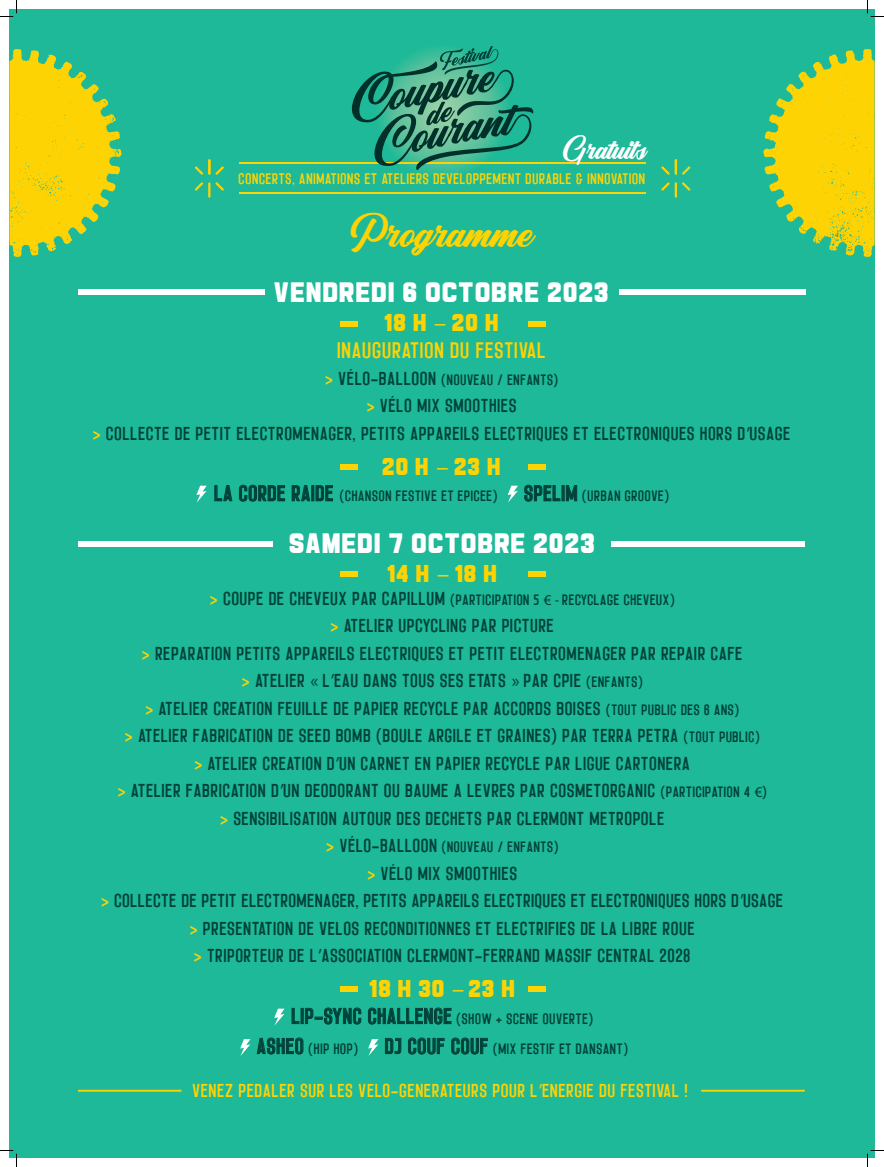
<style>
.page{position:relative;width:884px;height:1167px;background:#fff}
.page>*{position:absolute;margin:0;border:0;box-sizing:border-box;transform-origin:0 0}
.t1{font:34.3px "Carlson";color:#fed304}
.t2{font:28.1px "Carlson Sans";color:#fff}
.t3{font:24.35px "Carlson Sans";color:#fed304}
.t4{font:24px "Carlson";color:#fff;scale:.95 1}
.t5{font:condensed 22.5px "Carlson Sans";color:#fed304}
.t6{font:condensed 18.75px/27.5px "Carlson Sans";color:#004239;text-align:center}
.t7{font:condensed 18.75px "Carlson Sans";color:#fed304}
.t8{font:condensed 15.3px "Carlson Sans";color:#fed304}
.t9{font:condensed 15px/30px "Carlson Sans";color:#004239;text-align:center}
.s1{font-family:"Myriad Pro"}
.s2{font-size:18.75px;color:#fed304}
.s3{font-size:18.75px}
.s4{color:#fed304}
.s5{font-family:"Myriad Pro";font-stretch:normal}
.s6{font-size:21.75px}
.s7{font-size:15px}
.s8{font-family:"Myriad Pro";font-stretch:normal;font-size:15px}
</style>
<div class="page">
<div style="left:9px;top:9px;width:865px;height:1148px;background:#1db998"></div>
<svg style="left:9px;top:49px;width:113px;height:208px"></svg>
<svg style="left:763px;top:49px;width:111px;height:208px"></svg>
<hr style="left:78px;top:1090px;width:103px;height:2px;background:#fed304">
<hr style="left:701px;top:1090px;width:103px;height:2px;background:#fed304">
<div style="left:375px;top:44px;width:134px;height:134px;background:#2abb99;border-radius:67px"></div>
<svg style="left:195px;top:182px;width:29px;height:16px"></svg>
<svg style="left:195px;top:159px;width:29px;height:16px"></svg>
<hr style="left:674px;top:182px;width:3px;height:16px;background:#fed304">
<svg style="left:682px;top:182px;width:8px;height:9px"></svg>
<svg style="left:661px;top:182px;width:8px;height:9px"></svg>
<hr style="left:674px;top:159px;width:3px;height:16px;background:#fed304">
<svg style="left:661px;top:166px;width:8px;height:9px"></svg>
<svg style="left:682px;top:166px;width:8px;height:9px"></svg>
<div style="left:619px;top:290px;width:186px;height:5px;background:#fff"></div>
<div style="left:78px;top:290px;width:186px;height:5px;background:#fff"></div>
<div style="left:528px;top:321px;width:17px;height:5px;background:#fed304"></div>
<div style="left:340px;top:321px;width:18px;height:5px;background:#fed304"></div>
<div style="left:528px;top:464px;width:17px;height:5px;background:#fed304"></div>
<div style="left:340px;top:464px;width:18px;height:5px;background:#fed304"></div>
<hr style="left:239px;top:162px;width:406px;height:2px;background:#fed304">
<hr style="left:239px;top:192px;width:406px;height:1px;background:#fed304">
<svg style="left:215px;top:485px;width:17px;height:16px"></svg>
<svg style="left:239px;top:485px;width:46px;height:16px"></svg>
<svg style="left:292px;top:485px;width:18px;height:16px"></svg>
<div style="left:311px;top:485px;width:3px;height:16px;border:1px solid #004239"></div>
<svg style="left:316px;top:485px;width:16px;height:16px"></svg>
<svg style="left:524px;top:485px;width:52px;height:16px"></svg>
<svg style="left:196px;top:486px;width:11px;height:17px"></svg>
<svg style="left:274px;top:1009px;width:10px;height:16px"></svg>
<svg style="left:507px;top:486px;width:11px;height:17px"></svg>
<svg style="left:352px;top:46px;width:181px;height:124px"></svg>
<div style="left:528px;top:571px;width:17px;height:6px;background:#fed304"></div>
<div style="left:340px;top:571px;width:18px;height:6px;background:#fed304"></div>
<div style="left:528px;top:987px;width:17px;height:5px;background:#fed304"></div>
<div style="left:340px;top:987px;width:18px;height:5px;background:#fed304"></div>
<div style="left:78px;top:541px;width:195px;height:5px;background:#fff"></div>
<div style="left:611px;top:541px;width:193px;height:5px;background:#fff"></div>
<svg style="left:292px;top:1008px;width:69px;height:16px"></svg>
<svg style="left:368px;top:1008px;width:83px;height:16px"></svg>
<svg style="left:257px;top:1038px;width:46px;height:16px"></svg>
<svg style="left:385px;top:1038px;width:16px;height:16px"></svg>
<svg style="left:408px;top:1038px;width:36px;height:16px"></svg>
<svg style="left:451px;top:1038px;width:36px;height:16px"></svg>
<svg style="left:240px;top:1039px;width:10px;height:17px"></svg>
<svg style="left:368px;top:1039px;width:10px;height:17px"></svg>
<svg style="left:0;top:0;width:17px;height:17px"></svg>
<svg style="left:0;top:1150px;width:17px;height:17px"></svg>
<svg style="left:867px;top:0;width:16px;height:17px"></svg>
<svg style="left:867px;top:1150px;width:16px;height:17px"></svg>
<p class="t4" style="left:563px;top:130px;width:88px">Gratuits</p>
<p class="t8" style="left:239px;top:170px;width:408px">CONCERTS, ANIMATIONS ET ATELIERS DEVELOPPEMENT DURABLE &amp; INNOVATION</p>
<h1 class="t1" style="left:350px;top:206px;width:183px">Programme</h1>
<h2 class="t2" style="left:274px;top:276px;width:337px">VENDREDI 6 OCTOBRE 2023</h2>
<p class="t3" style="left:385px;top:309px;width:117px">18 H <span class="s1">–</span> 20 H</p>
<p class="t5" style="left:338px;top:338px;width:211px">INAUGURATION DU FESTIVAL</p>
<p class="t9" style="left:326px;top:365px;width:235px"><span class="s2">&gt;</span> <span class="s3">VÉLO-BALLOON</span> (NOUVEAU / ENFANTS)</p>
<p class="t6" style="left:93px;top:392px;width:699px"><span class="s4">&gt;</span> VÉLO MIX SMOOTHIES<br><span class="s4">&gt;</span> COLLECTE DE PETIT ELECTROMENAGER, PETITS APPAREILS ELECTRIQUES ET ELECTRONIQUES HORS D<span class="s5">’</span>USAGE</p>
<p class="t3" style="left:383px;top:452px;width:121px">20 H <span class="s1">–</span> 23 H</p>
<p class="t9" style="left:215px;top:481px;width:456px"><span class="s6">LA CORDE RAIDE</span> (CHANSON FESTIVE ET EPICEE) <span class="s6">SPELIM</span> (URBAN GROOVE)</p>
<h2 class="t2" style="left:289px;top:527px;width:308px">SAMEDI 7 OCTOBRE 2023</h2>
<p class="t3" style="left:387px;top:560px;width:112px">14 H <span class="s1">–</span> 18 H</p>
<p class="t9" style="left:210px;top:585px;width:466px"><span class="s2">&gt;</span> <span class="s3">COUPE DE CHEVEUX PAR CAPILLUM</span> (PARTICIPATION 5 <span class="s5">€ -</span> RECYCLAGE CHEVEUX)</p>
<p class="t6" style="left:118px;top:612px;width:650px"><span class="s4">&gt;</span> ATELIER UPCYCLING PAR PICTURE<br><span class="s4">&gt;</span> REPARATION PETITS APPAREILS ELECTRIQUES ET PETIT ELECTROMENAGER PAR REPAIR CAFE<br><span class="s4">&gt;</span> ATELIER <span class="s5">«</span> L<span class="s5">’</span>EAU DANS TOUS SES ETATS <span class="s5">»</span> PAR CPIE <span class="s7">(ENFANTS)<br></span><span class="s4">&gt;</span> ATELIER CREATION FEUILLE DE PAPIER RECYCLE PAR ACCORDS BOISES <span class="s7">(TOUT PUBLIC DES 6 ANS)<br></span><span class="s4">&gt;</span> ATELIER FABRICATION DE SEED BOMB (BOULE ARGILE ET GRAINES) PAR TERRA PETRA <span class="s7">(TOUT PUBLIC)<br></span><span class="s4">&gt;</span> ATELIER CREATION D<span class="s5">’</span>UN CARNET EN PAPIER RECYCLE PAR LIGUE CARTONERA<br><span class="s4">&gt;</span> ATELIER FABRICATION D<span class="s5">’</span>UN DEODORANT OU BAUME A LEVRES PAR COSMETORGANIC <span class="s7">(PARTICIPATION 4</span> <span class="s8">€</span><span class="s7">) </span><span class="s4">&gt;</span> SENSIBILISATION AUTOUR DES DECHETS PAR CLERMONT METROPOLE</p>
<p class="t9" style="left:327px;top:832px;width:234px"><span class="s2">&gt;</span> <span class="s3">VÉLO-BALLOON</span> (NOUVEAU / ENFANTS)</p>
<p class="t6" style="left:102px;top:860px;width:683px"><span class="s4">&gt;</span> VÉLO MIX SMOOTHIES<br><span class="s4">&gt;</span> COLLECTE DE PETIT ELECTROMENAGER, PETITS APPAREILS ELECTRIQUES ET ELECTRONIQUES HORS D<span class="s5">’</span>USAGE <span class="s4">&gt;</span> PRESENTATION DE VELOS RECONDITIONNES ET ELECTRIFIES DE LA LIBRE ROUE<br><span class="s4">&gt;</span> TRIPORTEUR DE L<span class="s5">’</span>ASSOCIATION CLERMONT-FERRAND MASSIF CENTRAL 2028</p>
<p class="t3" style="left:369px;top:975px;width:148px">18 H 30 <span class="s1">–</span> 23 H</p>
<p class="t9" style="left:257px;top:1003px;width:373px"><span class="s6">LIP-SYNC CHALLENGE</span> (SHOW + SCENE OUVERTE)<br><span class="s6">ASHEO</span> (HIP HOP) <span class="s6">DJ COUF COUF</span> (MIX FESTIF ET DANSANT)</p>
<p class="t7" style="left:193px;top:1080px;width:497px">VENEZ PEDALER SUR LES VELO-GENERATEURS POUR L<span class="s5">’</span>ENERGIE DU FESTIVAL !</p>
</div>
